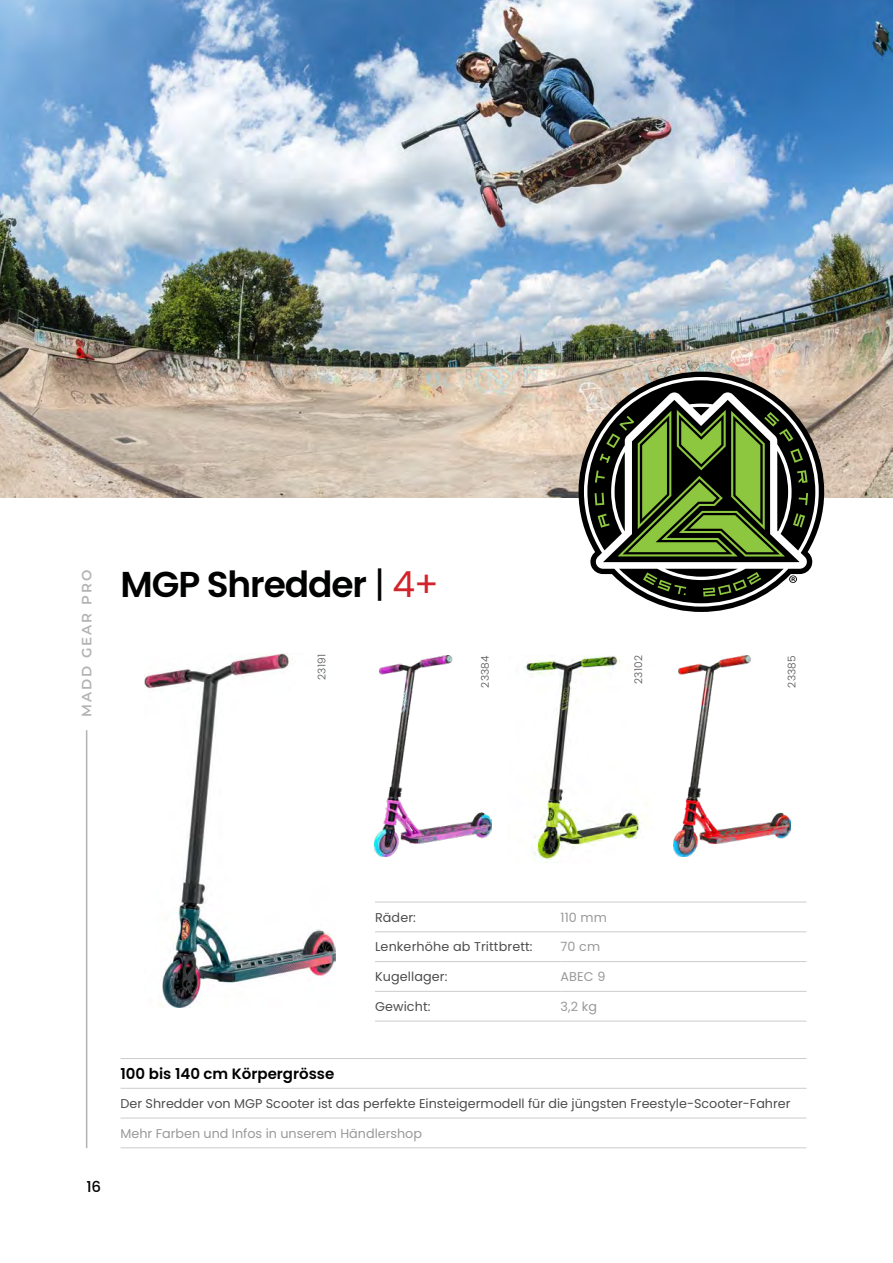
<style>
.page{position:relative;width:893px;height:1263px;background:#fff}
.page>*{position:absolute;margin:0;border:0;box-sizing:border-box;transform-origin:0 0}
.t1{font:600 36px "Poppins";letter-spacing:-.03em;color:#000101}
.t2{font:600 15px "Poppins";color:#000}
.t3{font:500 15px "Poppins";color:#000}
.t4{font:600 13.5px "Montserrat";letter-spacing:.15em;color:#b3b3b3}
.t5{font:12.75px "Poppins";color:#4d4d4d}
.t6{font:12.75px "Poppins";color:#999}
.t7{font:300 10.5px "Poppins";letter-spacing:.025em;color:#4d4d4d}
.s1{font-weight:400}
.s2{font-weight:400;color:#d2232a}
</style>
<div class="page">
<img style="left:0;top:0;width:893px;height:497px">
<img style="left:145px;top:654px;width:190px;height:353px">
<img style="left:374px;top:655px;width:117px;height:202px">
<img style="left:523px;top:655px;width:124px;height:205px">
<img style="left:673px;top:655px;width:118px;height:201px">
<hr style="left:86px;top:730px;width:1px;height:418px;background:#b3b3b3">
<svg style="left:578px;top:372px;width:246px;height:240px"></svg>
<svg style="left:584px;top:377px;width:235px;height:230px"></svg>
<svg style="left:643px;top:572px;width:43px;height:23px"></svg>
<svg style="left:703px;top:572px;width:58px;height:25px"></svg>
<svg style="left:595px;top:410px;width:213px;height:146px;background:#546837"></svg>
<svg style="left:789px;top:575px;width:8px;height:8px"></svg>
<hr style="left:375px;top:902px;width:185px;height:1px;background:#ccc">
<hr style="left:560px;top:902px;width:247px;height:1px;background:#ccc">
<hr style="left:375px;top:931px;width:185px;height:1px;background:#ccc">
<hr style="left:560px;top:931px;width:247px;height:1px;background:#ccc">
<hr style="left:375px;top:961px;width:185px;height:1px;background:#ccc">
<hr style="left:560px;top:961px;width:247px;height:1px;background:#ccc">
<hr style="left:375px;top:991px;width:185px;height:1px;background:#ccc">
<hr style="left:560px;top:991px;width:247px;height:1px;background:#ccc">
<hr style="left:375px;top:1021px;width:185px;height:1px;background:#ccc">
<hr style="left:560px;top:1021px;width:247px;height:1px;background:#ccc">
<hr style="left:121px;top:1058px;width:686px;height:1px;background:#ccc">
<hr style="left:121px;top:1088px;width:686px;height:1px;background:#ccc">
<hr style="left:121px;top:1118px;width:686px;height:1px;background:#ccc">
<hr style="left:121px;top:1147px;width:686px;height:1px;background:#ccc">
<p class="t4" style="left:77px;top:717px;width:149px;rotate:-90deg">MADD GEAR PRO</p>
<h1 class="t1" style="left:121px;top:564px;width:320px">MGP Shredder <span class="s1">|</span> <span class="s2">4+</span></h1>
<p class="t7" style="left:316px;top:680px;width:27px;rotate:-90deg">23191</p>
<p class="t7" style="left:479px;top:687px;width:34px;rotate:-90deg">23384</p>
<p class="t7" style="left:632px;top:684px;width:30px;rotate:-90deg">23102</p>
<p class="t7" style="left:786px;top:688px;width:34px;rotate:-90deg">23385</p>
<p class="t5" style="left:375px;top:910px;width:43px">Räder:</p>
<p class="t6" style="left:560px;top:910px;width:48px">110 mm</p>
<p class="t5" style="left:375px;top:939px;width:159px">Lenkerhöhe ab Trittbrett:</p>
<p class="t6" style="left:560px;top:939px;width:41px">70 cm</p>
<p class="t5" style="left:375px;top:969px;width:74px">Kugellager:</p>
<p class="t6" style="left:560px;top:969px;width:46px">ABEC 9</p>
<p class="t5" style="left:375px;top:999px;width:57px">Gewicht:</p>
<p class="t6" style="left:560px;top:999px;width:38px">3,2 kg</p>
<p class="t3" style="left:86px;top:1178px;width:16px">16</p>
<p class="t2" style="left:121px;top:1065px;width:215px">100 bis 140 cm Körpergrösse</p>
<p class="t5" style="left:121px;top:1096px;width:671px">Der Shredder von MGP Scooter ist das perfekte Einsteigermodell für die jüngsten Freestyle-Scooter-Fahrer</p>
<p class="t6" style="left:121px;top:1126px;width:303px">Mehr Farben und Infos in unserem Händlershop</p>
</div>
